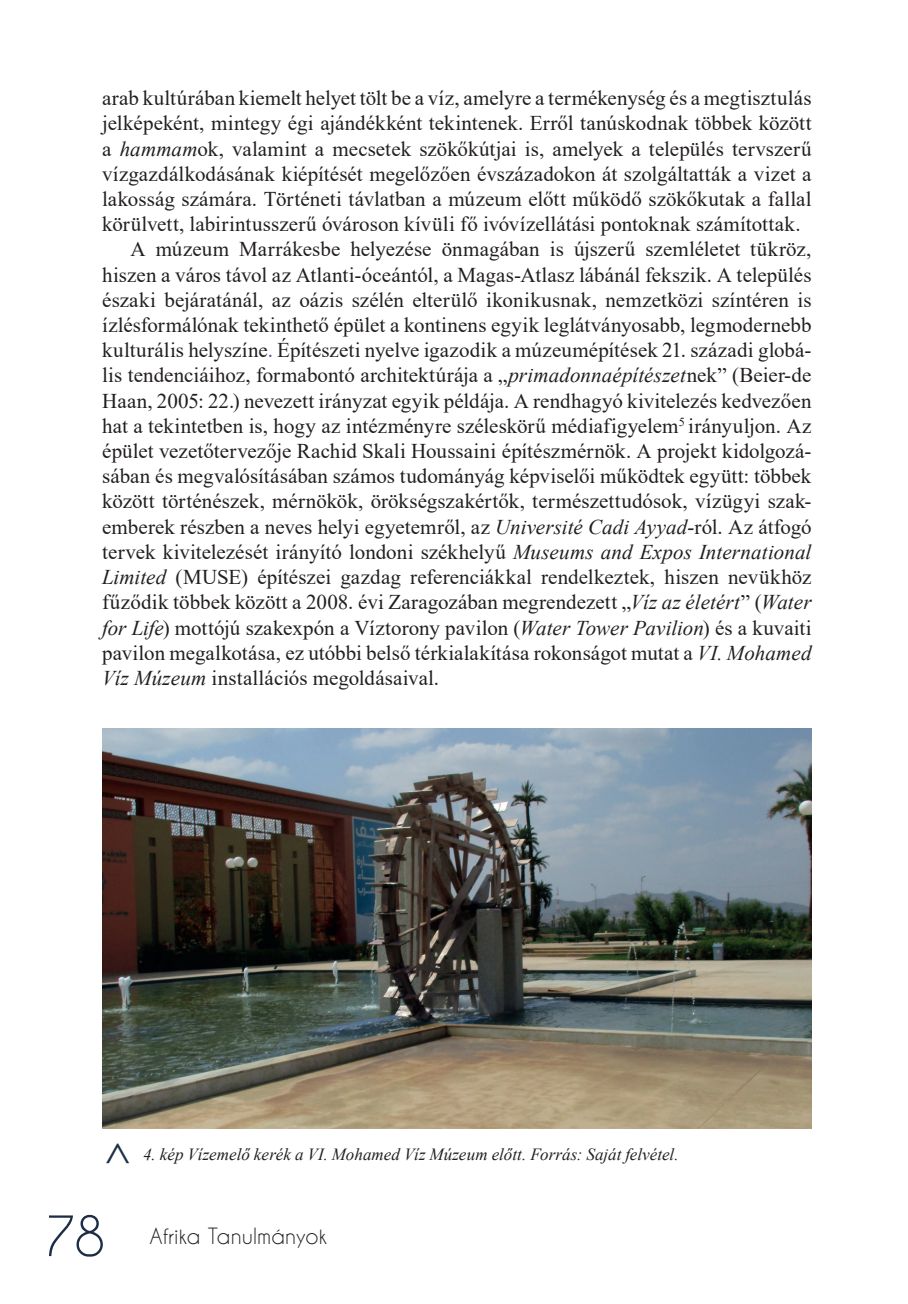
<style>
.page{position:relative;width:908px;height:1304px;background:#fff}
.page>*{position:absolute;margin:0;border:0;box-sizing:border-box;transform-origin:0 0}
.t1{font:52px "Caviar Dreams";color:#1c2e45}
.alcim_1{font:44px "Chantelli Antiqua";color:#1c2e45}
._4_kenyer{font:21px/25.2px "Times New Roman";letter-spacing:.005em;color:#231f20;text-align:justify}
.t2{font:21px "Caviar Dreams";color:#231f20}
._4_kepalairas{font:italic 17px "Times New Roman";color:#231f20}
.s1{font-style:italic}
.s2{color:#64439b}
</style>
<div class="page">
<img style="left:102px;top:729px;width:708px;height:399px">
<p class="_4_kenyer" style="left:102px;top:85px;width:710px">arab kultúrában kiemelt helyet tölt be a víz, amelyre a termékenység és a megtisztulás jelképeként, mintegy égi ajándékként tekintenek. Erről tanúskodnak többek között a <span class="s1">hammam</span>ok, valamint a mecsetek szökőkútjai is, amelyek a település tervszerű vízgazdálkodásának kiépítését megelőzően évszázadokon át szolgáltatták a vizet a lakosság számára. Történeti távlatban a múzeum előtt működő szökőkutak a fallal körülvett, labirintusszerű óvároson kívüli fő ivóvízellátási pontoknak számítottak.</p>
<p class="_4_kenyer" style="left:102px;top:236px;width:710px;text-indent:28px">A múzeum Marrákesbe helyezése önmagában is újszerű szemléletet tükröz, hiszen a város távol az Atlanti-óceántól, a Magas-Atlasz lábánál fekszik. A település északi bejáratánál, az oázis szélén elterülő ikonikusnak, nemzetközi színtéren is ízlésformálónak tekinthető épület a kontinens egyik leglátványosabb, legmodernebb kulturális helyszíne<span class="s2">.</span> Építészeti nyelve igazodik a múzeumépítések 21. századi globá&shy;lis tendenciáihoz, formabontó architektúrája a „<span class="s1">primadonnaépítészet</span>nek” (Beier-de Haan, 2005: 22.) nevezett irányzat egyik példája. A rendhagyó kivitelezés kedvezően hat a tekintetben is, hogy az intézményre széleskörű médiafigyelem<sup>5</sup> irányuljon. Az épület vezetőtervezője Rachid Skali Houssaini építészmérnök. A projekt kidolgozá&shy;sában és megvalósításában számos tudományág képviselői működtek együtt: többek között történészek, mérnökök, örökségszakértők, természettudósok, vízügyi szak&shy;emberek részben a neves helyi egyetemről, az <span class="s1">Université Cadi Ayyad-</span>ról. Az átfogó tervek kivitelezését irányító londoni székhelyű <span class="s1">Museums and Expos International Limited</span> (MUSE) építészei gazdag referenciákkal rendelkeztek, hiszen nevükhöz fűződik többek között a 2008. évi Zaragozában megrendezett „<span class="s1">Víz az életért</span>” (<span class="s1">Water for Life</span>) mottójú szakexpón a Víztorony pavilon (<span class="s1">Water Tower Pavilion</span>) és a kuvaiti pavilon megalkotása, ez utóbbi belső térkialakítása rokonságot mutat a <span class="s1">VI. Mohamed Víz Múzeum</span> installációs megoldásaival.</p>
<p class="alcim_1" style="left:148px;top:1142px;width:25px;rotate:90deg">&lt;</p>
<p class="_4_kepalairas" style="left:143px;top:1143px;width:537px">4. kép Vízemelő kerék a VI. Mohamed Víz Múzeum előtt. Forrás: Saját felvétel.</p>
<h1 class="t1" style="left:45px;top:1205px;width:62px">78</h1>
<p class="t2" style="left:149px;top:1224px;width:179px">Afrika Tanulmányok</p>
</div>
